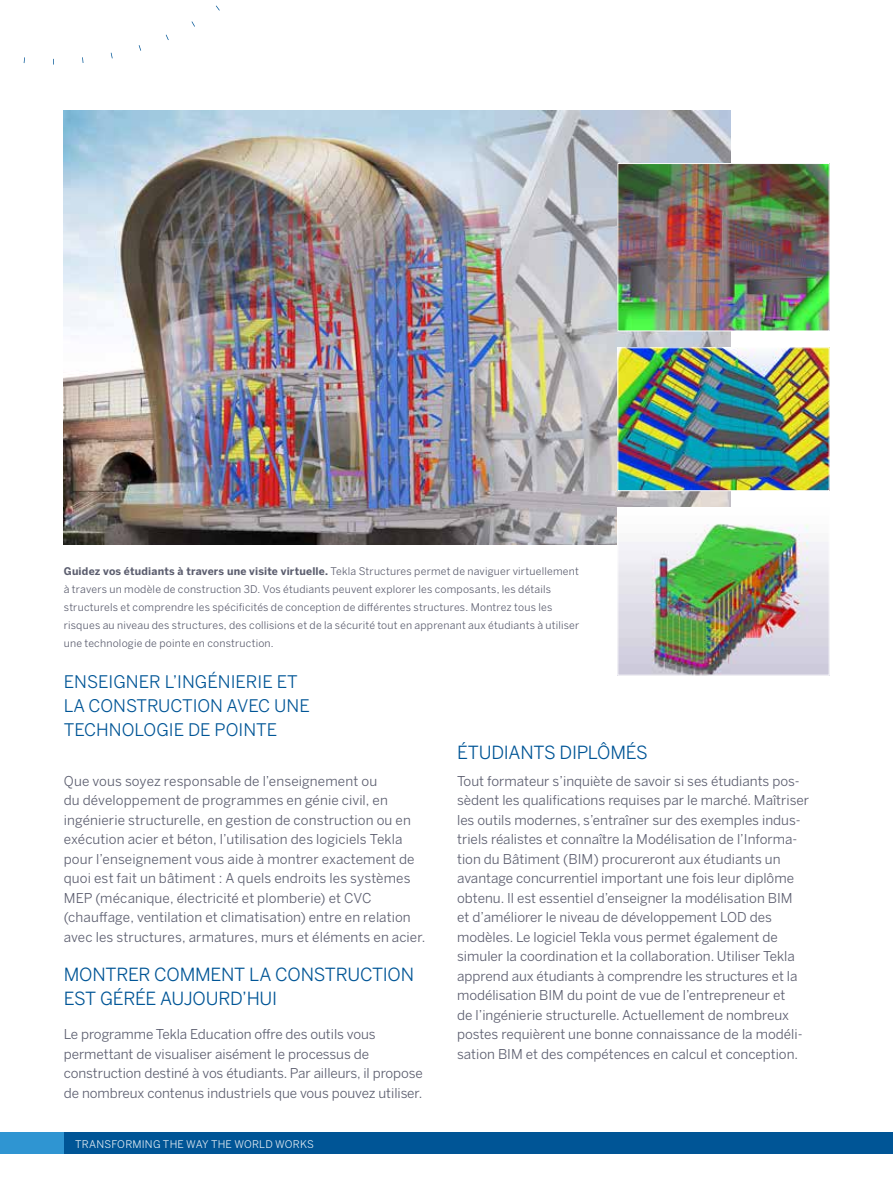
<style>
.page{position:relative;width:893px;height:1191px;background:#fff}
.page>*{position:absolute;margin:0;border:0;box-sizing:border-box;transform-origin:0 0}
.t1{font:18px/24px "Benton Sans";letter-spacing:-.015em;color:#005596}
.t2{font:17.25px/24px "Benton Sans";color:#005596}
.t3{font:13.5px/19.5px "Benton Sans";color:#5c5e6f}
.t4{font:10.5px/18px "Benton Sans";letter-spacing:.02em;color:#5c5e6f}
.t5{font:10.5px "Benton Sans";letter-spacing:.015em;color:#fff}
.s1{font-weight:700}
</style>
<div class="page">
<div style="left:0;top:1132px;width:64px;height:22px;background:#2f95d2"></div>
<div style="left:64px;top:1132px;width:829px;height:22px;background:#005596"></div>
<img style="left:64px;top:110px;width:666px;height:434px">
<img style="left:619px;top:349px;width:209px;height:140px">
<div style="left:617px;top:347px;width:213px;height:144px;border:1px solid #fff"></div>
<img style="left:619px;top:509px;width:209px;height:164px">
<div style="left:617px;top:507px;width:213px;height:168px;border:1px solid #fff"></div>
<img style="left:619px;top:165px;width:209px;height:164px">
<div style="left:617px;top:163px;width:213px;height:168px;border:1px solid #fff"></div>
<p class="t4" style="left:64px;top:562px;width:517px"><span class="s1">Guidez vos étudiants à travers une visite virtuelle.</span> Tekla Structures permet de naviguer virtuellement à travers un modèle de construction 3D. Vos étudiants peuvent explorer les composants, les détails structurels et comprendre les spécificités de conception de différentes structures. Montrez tous les risques au niveau des structures, des collisions et de la sécurité tout en apprenant aux étudiants à utiliser une technologie de pointe en construction.</p>
<p class="t2" style="left:64px;top:670px;width:247px">ENSEIGNER L’INGÉNIERIE ET<br>LA CONSTRUCTION AVEC UNE<br>TECHNOLOGIE DE POINTE</p>
<p class="t3" style="left:64px;top:771px;width:363px">Que vous soyez responsable de l’enseignement ou<br>du développement de programmes en génie civil, en ingénierie structurelle, en gestion de construction ou en exécution acier et béton, l’utilisation des logiciels Tekla pour l’enseignement vous aide à montrer exactement de quoi est fait un bâtiment : A quels endroits les systèmes MEP (mécanique, électricité et plomberie) et CVC (chauffage, ventilation et climatisation) entre en relation avec les structures, armatures, murs et éléments en acier.</p>
<h1 class="t1" style="left:64px;top:962px;width:352px">MONTRER COMMENT LA CONSTRUCTION<br>EST GÉRÉE AUJOURD’HUI</h1>
<p class="t3" style="left:64px;top:1024px;width:361px">Le programme Tekla Education offre des outils vous permettant de visualiser aisément le processus de construction destiné à vos étudiants. Par ailleurs, il propose de nombreux contenus industriels que vous pouvez utiliser.</p>
<p class="t5" style="left:75px;top:1137px;width:240px">TRANSFORMING THE WAY THE WORLD WORKS</p>
<h1 class="t1" style="left:457px;top:740px;width:192px">ÉTUDIANTS DIPLÔMÉS</h1>
<p class="t3" style="left:457px;top:771px;width:354px">Tout formateur s’inquiète de savoir si ses étudiants pos&shy;sèdent les qualifications requises par le marché. Maîtriser les outils modernes, s’entraîner sur des exemples indus&shy;triels réalistes et connaître la Modélisation de l’Informa&shy;tion du Bâtiment (BIM) procureront aux étudiants un avantage concurrentiel important une fois leur diplôme obtenu. Il est essentiel d’enseigner la modélisation BIM<br>et d’améliorer le niveau de développement LOD des modèles. Le logiciel Tekla vous permet également de simuler la coordination et la collaboration. Utiliser Tekla apprend aux étudiants à comprendre les structures et la modélisation BIM du point de vue de l’entrepreneur et<br>de l’ingénierie structurelle. Actuellement de nombreux postes requièrent une bonne connaissance de la modéli&shy;sation BIM et des compétences en calcul et conception.</p>
</div>
